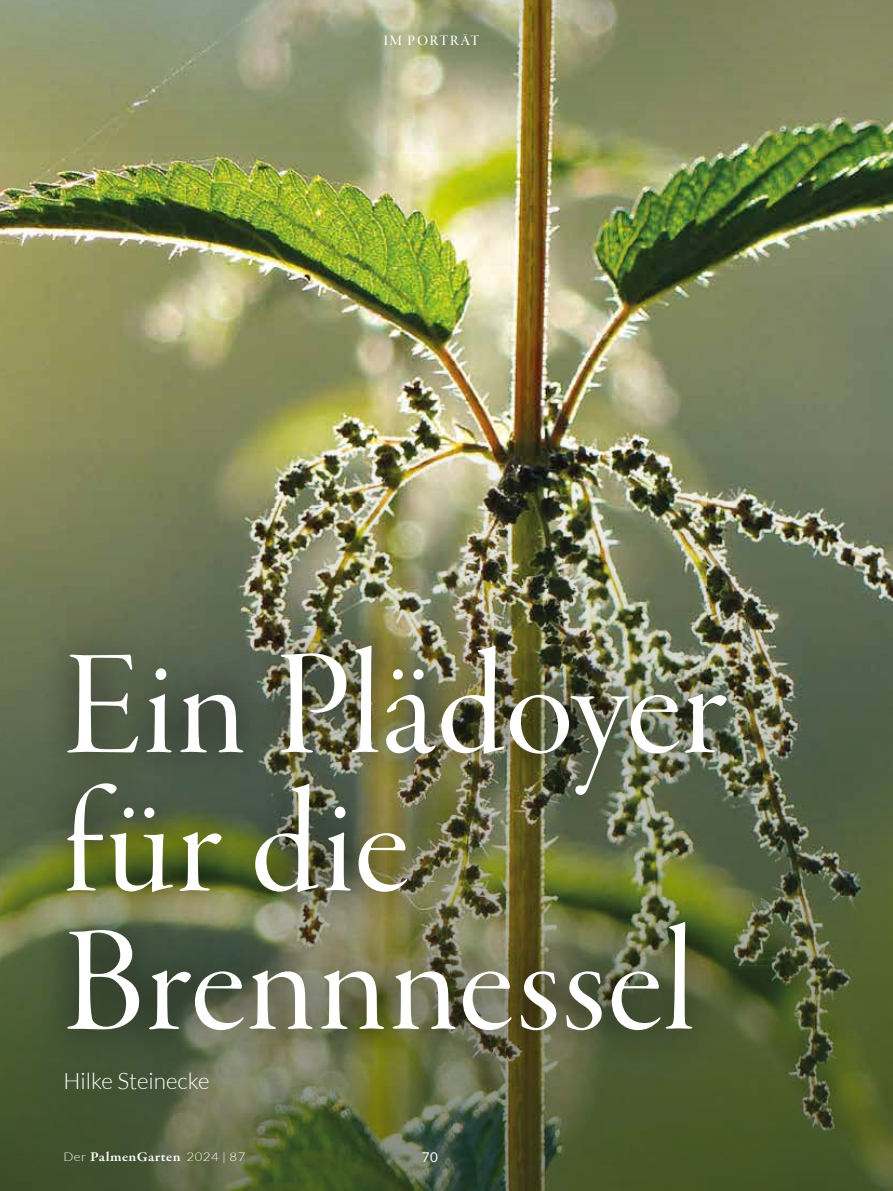
<style>
.page{position:relative;width:893px;height:1191px;background:#fff}
.page>*{position:absolute;margin:0;border:0;box-sizing:border-box;transform-origin:0 0}
.t1{font:153.9px/138.3px "Garamond Premr Pro Disp";letter-spacing:.005em;color:#fff}
.t2{font:300 22.5px "Lato";color:#fff}
.t3{font:15px "Garamond Premr Pro Med Disp";letter-spacing:.12em;color:#fff}
.t4{font:600 13.5px "Garamond Premr Pro";letter-spacing:.025em;color:#fff;scale:1.1 1}
.t5{font:13.5px "Lato";color:#fff}
.s1{font-family:"Lato";font-weight:300;font-size:12px}
</style>
<div class="page">
<img style="left:0;top:152px;width:892px;height:300px">
<img style="left:0;top:452px;width:892px;height:739px">
<svg style="left:0;top:0;width:892px;height:152px;background:#94986f"></svg>
<div style="left:37px;top:613px;width:721px;height:451px;background:#000;opacity:.65"></div>
<p class="t3" style="left:384px;top:32px;width:97px">IM PORTRÄT</p>
<p class="t1" style="left:63px;top:640px;width:664px">Ein Plädoyer für die<br>Brennnessel</p>
<p class="t2" style="left:63px;top:1069px;width:148px">Hilke Steinecke</p>
<p class="t4" style="left:63px;top:1149px;width:167px"><span class="s1">Der</span> PalmenGarten <span class="s1">2024 | 87</span></p>
<p class="t5" style="left:422px;top:1149px;width:18px">70</p>
</div>
